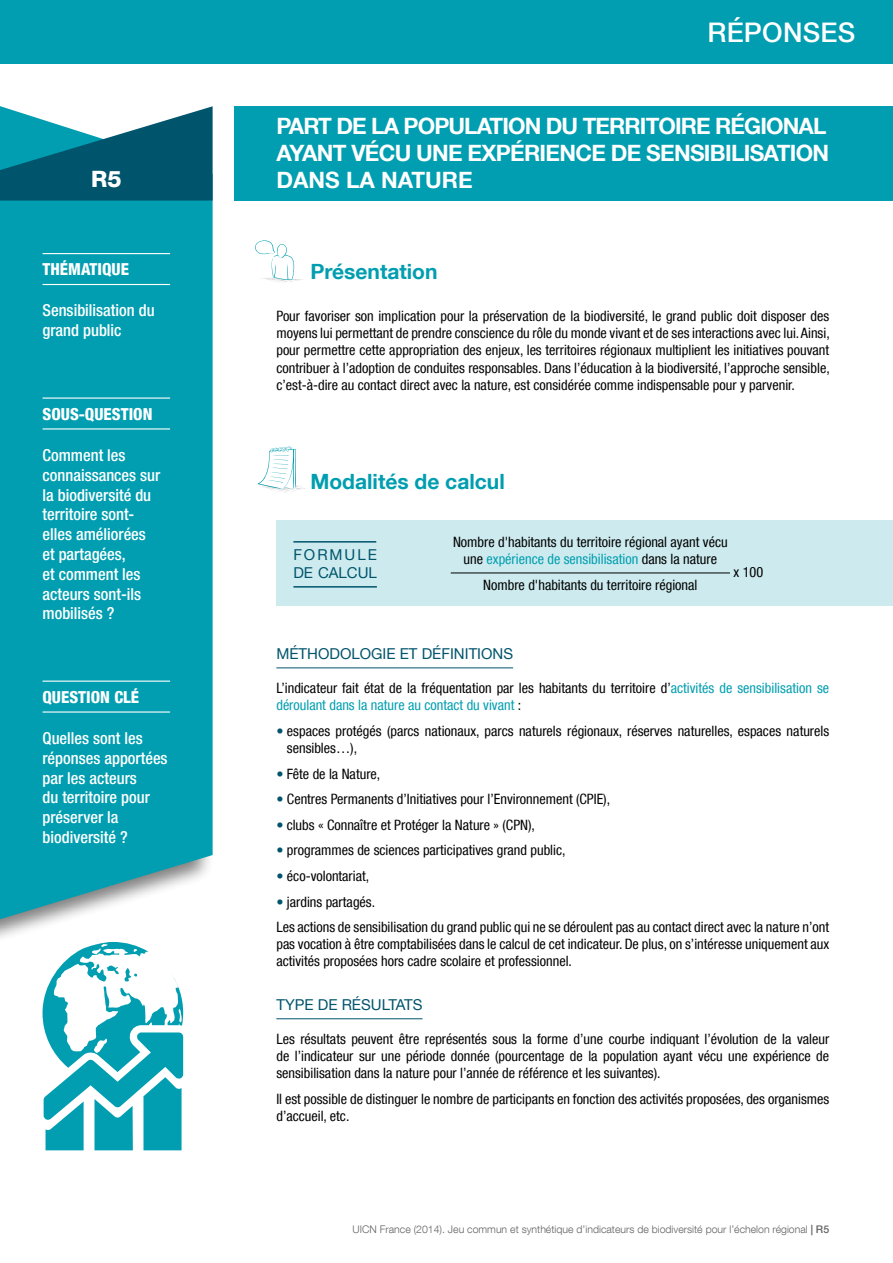
<style>
.page{position:relative;width:893px;height:1263px;background:#fff}
.page>*{position:absolute;margin:0;border:0;box-sizing:border-box;transform-origin:0 0}
.t1{font:500 27px "Helvetica Neue LT Com";letter-spacing:.01em;color:#fff}
.t2{font:700 22.5px/27px "Helvetica Neue LT Com";letter-spacing:-.03em;color:#fff}
.t3{font:800 22.5px "Helvetica Neue LT Com";color:#fff}
.t4{font:700 21px "Helvetica Neue LT Com";color:#009eb0}
.t5{font:500 condensed 16.5px/19.8px "Helvetica Neue LT Com";color:#fff}
.t6{font:800 condensed 16.5px "Helvetica Neue LT Com";color:#fff}
.t7{font:15px "Helvetica Neue LT Com";color:#00546c}
.t8{font:15px/18px "Helvetica Neue LT Com";letter-spacing:.065em;color:#00546c}
.t9{font:condensed 14.25px/17.1px "Helvetica Neue LT Com";color:#000}
.t10{font:300 10.5px "Helvetica Neue LT Com";color:#646363}
.s1{color:#009eb0}
.s2{color:#00546c}
.s3{font-weight:500}
</style>
<div class="page">
<div style="left:0;top:102px;width:214px;height:847px;background:#000;opacity:.5"></div>
<div style="left:0;top:201px;width:213px;height:718px;background:#009eb0"></div>
<svg style="left:0;top:106px;width:213px;height:95px"></svg>
<div style="left:234px;top:106px;width:659px;height:95px;background:#009eb0"></div>
<div style="left:0;top:0;width:893px;height:64px;background:#009eb0"></div>
<svg style="left:43px;top:942px;width:140px;height:208px"></svg>
<hr style="left:43px;top:253px;width:127px;height:1px;background:#fff">
<hr style="left:43px;top:284px;width:127px;height:1px;background:#fff">
<hr style="left:43px;top:397px;width:127px;height:2px;background:#fff">
<hr style="left:43px;top:428px;width:127px;height:1px;background:#fff">
<hr style="left:43px;top:680px;width:127px;height:2px;background:#fff">
<hr style="left:43px;top:711px;width:127px;height:2px;background:#fff">
<svg style="left:255px;top:240px;width:48px;height:43px"></svg>
<div style="left:276px;top:521px;width:617px;height:85px;background:#cdebef"></div>
<hr style="left:293px;top:541px;width:83px;height:2px;background:#00546c">
<hr style="left:293px;top:586px;width:84px;height:2px;background:#00546c">
<svg style="left:257px;top:446px;width:48px;height:46px"></svg>
<hr style="left:276px;top:667px;width:237px;height:1px;background:#00546c">
<hr style="left:276px;top:1018px;width:147px;height:1px;background:#00546c">
<hr style="left:451px;top:573px;width:279px;height:1px;background:#000">
<h2 class="t3" style="left:91px;top:166px;width:32px">R5</h2>
<p class="t6" style="left:43px;top:259px;width:88px">THÉMATIQUE</p>
<p class="t5" style="left:43px;top:301px;width:114px">Sensibilisation du grand public</p>
<p class="t6" style="left:43px;top:404px;width:111px">SOUS-QUESTION</p>
<p class="t5" style="left:43px;top:445px;width:119px">Comment les connaissances sur la biodiversité du territoire sont&shy;elles améliorées et partagées,<br>et comment les acteurs sont-ils mobilisés ?</p>
<p class="t6" style="left:43px;top:687px;width:98px">QUESTION CLÉ</p>
<p class="t5" style="left:43px;top:728px;width:127px">Quelles sont les réponses apportées par les acteurs<br>du territoire pour préserver la biodiversité ?</p>
<h1 class="t1" style="left:707px;top:16px;width:149px">RÉPONSES</h1>
<h2 class="t2" style="left:276px;top:112px;width:554px">PART DE LA POPULATION DU TERRITOIRE RÉGIONAL<br>AYANT VÉCU UNE EXPÉRIENCE DE SENSIBILISATION<br>DANS LA NATURE</h2>
<h3 class="t4" style="left:310px;top:258px;width:129px">Présentation</h3>
<p class="t9" style="left:276px;top:307px;width:555px;text-align:justify">Pour favoriser son implication pour la préservation de la biodiversité, le grand public doit disposer des moyens lui permettant de prendre conscience du rôle du monde vivant et de ses interactions avec lui. Ainsi, pour permettre cette appropriation des enjeux, les territoires régionaux multiplient les initiatives pouvant contribuer à l’adoption de conduites responsables. Dans l’éducation à la biodiversité, l’approche sensible, c’est-à-dire au contact direct avec la nature, est considérée comme indispensable pour y parvenir.</p>
<h3 class="t4" style="left:310px;top:468px;width:196px">Modalités de calcul</h3>
<p class="t8" style="left:293px;top:545px;width:85px">FORMULE<br>DE CALCUL</p>
<p class="t9" style="left:453px;top:533px;width:276px;text-align:center">Nombre d'habitants du territoire régional ayant vécu une <span class="s1">expérience de sensibilisation</span> dans la nature</p>
<p class="t9" style="left:483px;top:576px;width:216px">Nombre d'habitants du territoire régional</p>
<p class="t9" style="left:733px;top:563px;width:31px">x 100</p>
<p class="t7" style="left:276px;top:644px;width:238px">MÉTHODOLOGIE ET DÉFINITIONS</p>
<p class="t9" style="left:276px;top:679px;width:554px">L’indicateur fait état de la fréquentation par les habitants du territoire d’<span class="s1">activités de sensibilisation se déroulant dans la nature au contact du vivant</span> :</p>
<p class="t9" style="left:287px;top:722px;width:544px;text-indent:-11px"><span class="s2">•</span> espaces protégés (parcs nationaux, parcs naturels régionaux, réserves naturelles, espaces naturels sensibles…),</p>
<p class="t9" style="left:276px;top:765px;width:105px"><span class="s2">•</span> Fête de la Nature,</p>
<p class="t9" style="left:276px;top:790px;width:335px"><span class="s2">•</span> Centres Permanents d’Initiatives pour l’Environnement (CPIE),</p>
<p class="t9" style="left:276px;top:816px;width:260px"><span class="s2">•</span> clubs « Connaître et Protéger la Nature » (CPN),</p>
<p class="t9" style="left:276px;top:842px;width:291px"><span class="s2">•</span> programmes de sciences participatives grand public,</p>
<p class="t9" style="left:276px;top:867px;width:94px"><span class="s2">•</span> éco-volontariat,</p>
<p class="t9" style="left:276px;top:888px;width:554px;line-height:25.7px"><span class="s2">•</span> jardins partagés.<br>Les actions de sensibilisation du grand public qui ne se déroulent pas au contact direct avec la nature n’ont</p>
<p class="t9" style="left:276px;top:935px;width:554px">pas vocation à être comptabilisées dans le calcul de cet indicateur. De plus, on s’intéresse uniquement aux activités proposées hors cadre scolaire et professionnel.</p>
<p class="t7" style="left:276px;top:995px;width:148px">TYPE DE RÉSULTATS</p>
<p class="t9" style="left:276px;top:1030px;width:554px;text-align:justify">Les résultats peuvent être représentés sous la forme d’une courbe indiquant l’évolution de la valeur de l’indicateur sur une période donnée (pourcentage de la population ayant vécu une expérience de sensibilisation dans la nature pour l’année de référence et les suivantes).</p>
<p class="t9" style="left:276px;top:1090px;width:554px">Il est possible de distinguer le nombre de participants en fonction des activités proposées, des organismes d’accueil, etc.</p>
<p class="t10" style="left:353px;top:1223px;width:478px">UICN France (2014). Jeu commun et synthétique d’indicateurs de biodiversité pour l’échelon régional <span class="s3">| R5</span></p>
</div>
